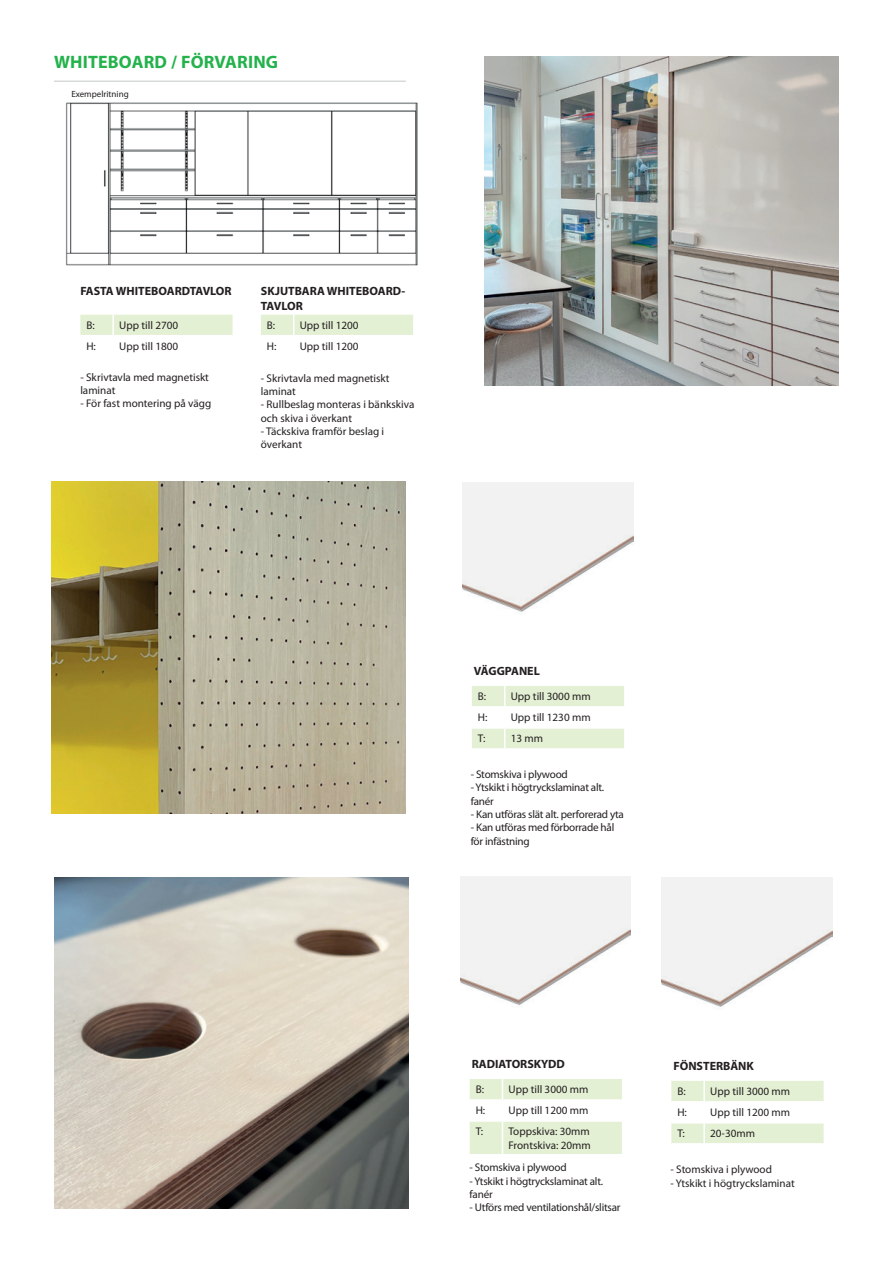
<style>
.page{position:relative;width:893px;height:1263px;background:#fff}
.page>*{position:absolute;margin:0;border:0;box-sizing:border-box;transform-origin:0 0}
.t1{font:700 18px "Myriad Pro";letter-spacing:.01em;color:#23b24b}
.t2{font:700 12px/14.4px "Myriad Pro";color:#231f20}
.t3{font:11.1px/13.4px "Myriad Pro";color:#231f20}
.t4{font:11.1px/13.4px "Myriad Pro";letter-spacing:-.02em;color:#231f20}
.t5{font:9px "Myriad Pro";color:#231f20}
</style>
<div class="page">
<hr style="left:54px;top:81px;width:352px;height:1px;background:#c5c6c8">
<img style="left:485px;top:57px;width:354px;height:328px">
<div style="left:80px;top:315px;width:153px;height:20px;background:#e4f0d4"></div>
<hr style="left:112px;top:315px;width:2px;height:20px;background:#fff">
<div style="left:261px;top:315px;width:152px;height:20px;background:#e4f0d4"></div>
<img style="left:65px;top:102px;width:353px;height:163px">
<img style="left:462px;top:483px;width:171px;height:129px">
<svg style="left:472px;top:686px;width:152px;height:62px"></svg>
<img style="left:460px;top:876px;width:171px;height:130px">
<svg style="left:470px;top:1079px;width:152px;height:75px"></svg>
<hr style="left:470px;top:1120px;width:32px;height:2px;background:#fff">
<hr style="left:502px;top:1120px;width:120px;height:2px;background:#fff">
<hr style="left:502px;top:1122px;width:1px;height:32px;background:#fff">
<img style="left:662px;top:878px;width:171px;height:129px">
<svg style="left:671px;top:1081px;width:153px;height:62px"></svg>
<hr style="left:703px;top:1081px;width:2px;height:20px;background:#fff">
<hr style="left:671px;top:1101px;width:33px;height:1px;background:#fff">
<hr style="left:704px;top:1101px;width:120px;height:1px;background:#fff">
<hr style="left:703px;top:1102px;width:2px;height:20px;background:#fff">
<hr style="left:671px;top:1122px;width:33px;height:1px;background:#fff">
<hr style="left:704px;top:1122px;width:120px;height:1px;background:#fff">
<hr style="left:703px;top:1123px;width:2px;height:20px;background:#fff">
<img style="left:54px;top:878px;width:354px;height:331px">
<img style="left:52px;top:482px;width:354px;height:331px">
<h1 class="t1" style="left:54px;top:50px;width:226px">WHITEBOARD / FÖRVARING</h1>
<p class="t5" style="left:71px;top:88px;width:59px">Exempelritning</p>
<p class="t2" style="left:80px;top:283px;width:153px">FASTA WHITEBOARDTAVLOR</p>
<p class="t2" style="left:261px;top:283px;width:146px">SKJUTBARA WHITEBOARD-<br>TAVLOR</p>
<p class="t3" style="left:86px;top:318px;width:10px">B:</p>
<p class="t3" style="left:119px;top:318px;width:60px">Upp till 2700</p>
<p class="t3" style="left:86px;top:339px;width:11px">H:</p>
<p class="t3" style="left:119px;top:339px;width:60px">Upp till 1800</p>
<p class="t3" style="left:267px;top:318px;width:10px">B:</p>
<p class="t3" style="left:300px;top:318px;width:60px">Upp till 1200</p>
<p class="t3" style="left:267px;top:339px;width:11px">H:</p>
<p class="t3" style="left:300px;top:339px;width:60px">Upp till 1200</p>
<p class="t3" style="left:80px;top:370px;width:130px">- Skrivtavla med magnetiskt laminat</p>
<p class="t3" style="left:80px;top:397px;width:132px">- För fast montering på vägg</p>
<p class="t3" style="left:261px;top:371px;width:130px">- Skrivtavla med magnetiskt laminat</p>
<p class="t3" style="left:261px;top:398px;width:155px">- Rullbeslag monteras i bänkskiva och skiva i överkant</p>
<p class="t3" style="left:261px;top:424px;width:125px">- Täckskiva framför beslag i överkant</p>
<p class="t2" style="left:474px;top:663px;width:67px">VÄGGPANEL</p>
<p class="t3" style="left:478px;top:690px;width:10px">B:</p>
<p class="t3" style="left:511px;top:690px;width:81px">Upp till 3000 mm</p>
<p class="t3" style="left:478px;top:711px;width:11px">H:</p>
<p class="t3" style="left:511px;top:711px;width:81px">Upp till 1230 mm</p>
<p class="t3" style="left:478px;top:732px;width:9px">T:</p>
<p class="t3" style="left:511px;top:732px;width:34px">13 mm</p>
<p class="t4" style="left:471px;top:767px;width:99px">- Stomskiva i plywood</p>
<p class="t4" style="left:471px;top:780px;width:135px">- Ytskikt i högtryckslaminat alt. fanér</p>
<p class="t4" style="left:471px;top:807px;width:155px">- Kan utföras slät alt. perforerad yta</p>
<p class="t4" style="left:471px;top:821px;width:145px">- Kan utföras med förborrade hål för infästning</p>
<p class="t2" style="left:472px;top:1056px;width:95px">RADIATORSKYDD</p>
<p class="t3" style="left:476px;top:1083px;width:10px">B:</p>
<p class="t3" style="left:508px;top:1083px;width:81px">Upp till 3000 mm</p>
<p class="t3" style="left:476px;top:1104px;width:11px">H:</p>
<p class="t3" style="left:508px;top:1104px;width:81px">Upp till 1200 mm</p>
<p class="t3" style="left:476px;top:1125px;width:9px">T:</p>
<p class="t3" style="left:508px;top:1125px;width:84px">Toppskiva: 30mm<br>Frontskiva: 20mm</p>
<p class="t4" style="left:470px;top:1161px;width:99px">- Stomskiva i plywood</p>
<p class="t4" style="left:470px;top:1174px;width:135px">- Ytskikt i högtryckslaminat alt. fanér</p>
<p class="t4" style="left:470px;top:1201px;width:152px">- Utförs med ventilationshål/slitsar</p>
<p class="t2" style="left:673px;top:1058px;width:82px">FÖNSTERBÄNK</p>
<p class="t3" style="left:677px;top:1085px;width:10px">B:</p>
<p class="t3" style="left:710px;top:1085px;width:81px">Upp till 3000 mm</p>
<p class="t3" style="left:677px;top:1106px;width:11px">H:</p>
<p class="t3" style="left:710px;top:1106px;width:81px">Upp till 1200 mm</p>
<p class="t3" style="left:677px;top:1127px;width:9px">T:</p>
<p class="t3" style="left:710px;top:1127px;width:46px">20-30mm</p>
<p class="t3" style="left:670px;top:1163px;width:103px">- Stomskiva i plywood</p>
<p class="t3" style="left:670px;top:1176px;width:126px">- Ytskikt i högtryckslaminat</p>
</div>
